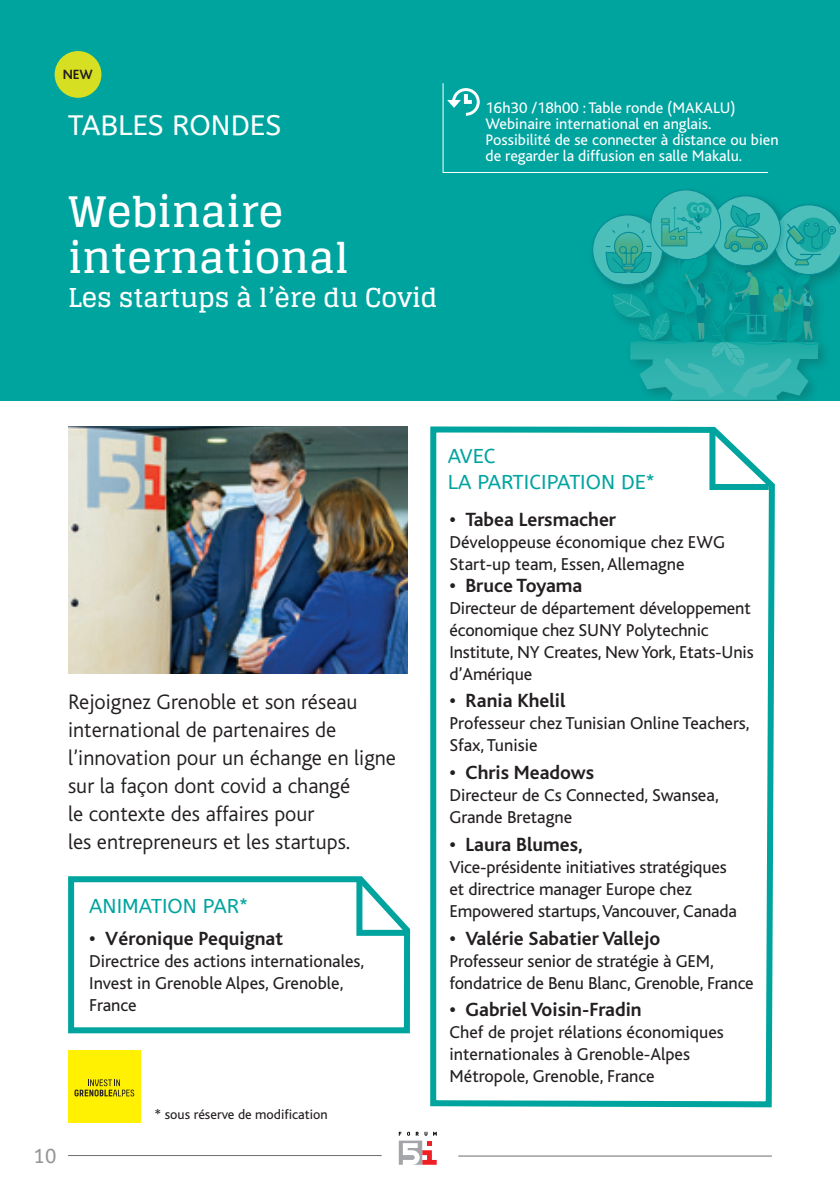
<style>
.page{position:relative;width:840px;height:1191px;background:#fff}
.page>*{position:absolute;margin:0;border:0;box-sizing:border-box;transform-origin:0 0}
.t1{font:700 42px/46px "Glegoo";color:#fff}
.TITRE_GRIS{font:28px "A Bee Zee";color:#fff}
.t2{font:700 26px "Glegoo";color:#fff}
._1_CHAPO_noir{font:300 22px/28px "Bliss";color:#231f20}
._2-NOM-ENCART{font:700 20px "Bliss";color:#231f20}
._2-TITRE-ENCART_TABL{font:20px/26px "A Bee Zee";color:#00a49f}
.t3{font:20px "A Bee Zee";color:#939598}
._2-FONCTION-ENCART{font:18px/22px "Bliss";letter-spacing:-.01em;color:#231f20}
.CHAPO{font:16px/16px "Bliss";color:#fff}
._2-FONCTION-ENCART-2{font:14px "Bliss";color:#231f20}
.CHAPO-2{font:700 14px "Bliss";color:#231f20}
</style>
<div class="page">
<svg style="left:398px;top:1131px;width:38px;height:33px"></svg>
<hr style="left:68px;top:1155px;width:313px;height:1px;background:#6c6d70">
<hr style="left:458px;top:1155px;width:313px;height:1px;background:#6c6d70">
<div style="left:0;top:0;width:839px;height:401px;background:#00a49f"></div>
<div style="left:586px;top:184px;width:253px;height:230px;background:#231f20;opacity:.75"></div>
<img style="left:587px;top:209px;width:4px;height:83px">
<svg style="left:591px;top:189px;width:248px;height:211px"></svg>
<svg style="left:442px;top:83px;width:326px;height:90px"></svg>
<div style="left:55px;top:51px;width:46px;height:47px;background:#d6df21;border-radius:50%"></div>
<div style="left:0;top:401px;width:839px;height:42px;background:#fff"></div>
<hr style="left:839px;top:0;width:1px;height:587px;background:#ee2026">
<svg style="left:430px;top:426px;width:345px;height:682px"></svg>
<svg style="left:68px;top:876px;width:343px;height:158px"></svg>
<svg style="left:353px;top:876px;width:58px;height:63px"></svg>
<img style="left:68px;top:426px;width:339px;height:247px">
<div style="left:68px;top:1050px;width:72px;height:73px;background:#fff101"></div>
<svg style="left:74px;top:1079px;width:60px;height:17px"></svg>
<p class="CHAPO-2" style="left:63px;top:67px;width:32px">NEW</p>
<p class="TITRE_GRIS" style="left:68px;top:109px;width:214px">TABLES RONDES</p>
<p class="t1" style="left:68px;top:189px;width:282px">Webinaire international</p>
<p class="t2" style="left:68px;top:283px;width:371px">Les startups à l’ère du Covid</p>
<p class="CHAPO" style="left:485px;top:100px;width:251px">16h30 /18h00 : Table ronde (MAKALU)<br>Webinaire international en anglais.</p>
<p class="CHAPO" style="left:485px;top:132px;width:294px">Possibilité de se connecter à distance ou bien de regarder la diffusion en salle Makalu.</p>
<p class="_1_CHAPO_noir" style="left:68px;top:688px;width:329px">Rejoignez Grenoble et son réseau international de partenaires de l’innovation pour un échange en ligne sur la façon dont covid a changé<br>le contexte des affaires pour<br>les entrepreneurs et les startups.</p>
<p class="_2-TITRE-ENCART_TABL" style="left:89px;top:893px;width:160px">ANIMATION PAR*</p>
<p class="_2-NOM-ENCART" style="left:89px;top:928px;width:195px">• Véronique Pequignat</p>
<p class="_2-FONCTION-ENCART" style="left:89px;top:950px;width:276px">Directrice des actions internationales,<br>Invest in Grenoble Alpes, Grenoble,<br>France</p>
<p class="t3" style="left:33px;top:1144px;width:25px">10</p>
<p class="_2-FONCTION-ENCART-2" style="left:154px;top:1107px;width:174px">* sous réserve de modification</p>
<p class="_2-TITRE-ENCART_TABL" style="left:447px;top:443px;width:208px">AVEC<br>LA PARTICIPATION DE*</p>
<p class="_2-NOM-ENCART" style="left:449px;top:509px;width:168px">• Tabea Lersmacher</p>
<p class="_2-FONCTION-ENCART" style="left:449px;top:531px;width:277px">Développeuse économique chez EWG<br>Start-up team, Essen, Allemagne</p>
<p class="_2-NOM-ENCART" style="left:449px;top:575px;width:134px">• Bruce Toyama</p>
<p class="_2-FONCTION-ENCART" style="left:449px;top:597px;width:305px">Directeur de département développement économique chez SUNY Polytechnic Institute, NY Creates, New York, Etats-Unis d’Amérique</p>
<p class="_2-NOM-ENCART" style="left:449px;top:690px;width:117px">• Rania Khelil</p>
<p class="_2-FONCTION-ENCART" style="left:449px;top:713px;width:301px">Professeur chez Tunisian Online Teachers,<br>Sfax, Tunisie</p>
<p class="_2-NOM-ENCART" style="left:449px;top:762px;width:146px">• Chris Meadows</p>
<p class="_2-FONCTION-ENCART" style="left:449px;top:784px;width:270px">Directeur de Cs Connected, Swansea,<br>Grande Bretagne</p>
<p class="_2-NOM-ENCART" style="left:449px;top:834px;width:135px">• Laura Blumes,</p>
<p class="_2-FONCTION-ENCART" style="left:449px;top:856px;width:289px">Vice-présidente initiatives stratégiques et directrice manager Europe chez<br>Empowered startups, Vancouver, Canada</p>
<p class="_2-NOM-ENCART" style="left:449px;top:927px;width:212px">• Valérie Sabatier Vallejo</p>
<p class="_2-FONCTION-ENCART" style="left:449px;top:950px;width:305px">Professeur senior de stratégie à GEM, fondatrice de Benu Blanc, Grenoble, France</p>
<p class="_2-NOM-ENCART" style="left:449px;top:999px;width:193px">• Gabriel Voisin-Fradin</p>
<p class="_2-FONCTION-ENCART" style="left:449px;top:1021px;width:276px">Chef de projet rélations économiques internationales à Grenoble-Alpes<br>Métropole, Grenoble, France</p>
</div>
